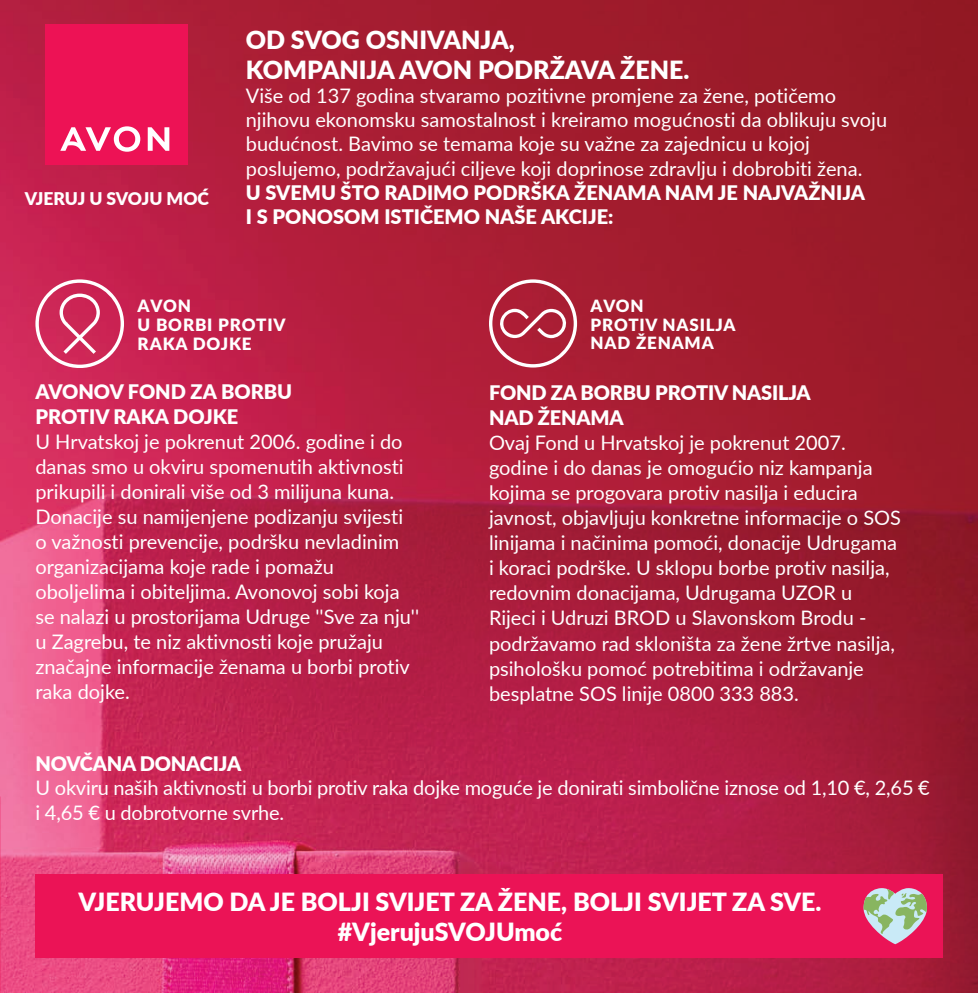
<style>
.page{position:relative;width:978px;height:993px;background:#fff}
.page>*{position:absolute;margin:0;border:0;box-sizing:border-box;transform-origin:0 0}
.t1{font:900 25px/30px "Lato";color:#fff}
.t2{font:20px/25px "Lato";color:#fff}
.t3{font:900 20px/25px "Lato";color:#fff}
.t4{font:900 17.5px "Lato";letter-spacing:-.005em;color:#fff}
.t5{font:900 17px/18.8px "Lato";letter-spacing:.05em;color:#fff}
</style>
<div class="page">
<img style="left:0;top:0;width:978px;height:992px">
<div style="left:46px;top:24px;width:142px;height:141px;background:#ed1255"></div>
<svg style="left:60px;top:126px;width:109px;height:26px"></svg>
<div style="left:35px;top:874px;width:908px;height:83px;background:#eb1356"></div>
<svg style="left:863px;top:660px;width:115px;height:332px;background:#a4253f"></svg>
<svg style="left:35px;top:279px;width:89px;height:88px;background:#d54d74"></svg>
<svg style="left:489px;top:279px;width:88px;height:88px;background:#bb4659"></svg>
<p class="t4" style="left:25px;top:185px;width:186px">VJERUJ U SVOJU MOĆ</p>
<p class="t1" style="left:246px;top:24px;width:445px">OD SVOG OSNIVANJA,<br>KOMPANIJA AVON PODRŽAVA ŽENE.</p>
<p class="t2" style="left:246px;top:83px;width:643px;line-height:24px">Više od 137 godina stvaramo pozitivne promjene za žene, potičemo njihovu ekonomsku samostalnost i kreiramo mogućnosti da oblikuju svoju budućnost. Bavimo se temama koje su važne za zajednicu u kojoj poslujemo, podržavajući ciljeve koji doprinose zdravlju i dobrobiti žena.</p>
<p class="t3" style="left:246px;top:179px;width:621px;line-height:24px">U SVEMU ŠTO RADIMO PODRŠKA ŽENAMA NAM JE NAJVAŽNIJA<br>I S PONOSOM ISTIČEMO NAŠE AKCIJE:</p>
<p class="t5" style="left:138px;top:296px;width:150px">AVON<br>U BORBI PROTIV<br>RAKA DOJKE</p>
<p class="t5" style="left:591px;top:295px;width:147px">AVON<br>PROTIV NASILJA<br>NAD ŽENAMA</p>
<p class="t3" style="left:35px;top:378px;width:258px">AVONOV FOND ZA BORBU<br>PROTIV RAKA DOJKE</p>
<p class="t2" style="left:35px;top:428px;width:385px">U Hrvatskoj je pokrenut 2006. godine i do danas smo u okviru spomenutih aktivnosti prikupili i donirali više od 3 milijuna kuna.<br>Donacije su namijenjene podizanju svijesti o važnosti prevencije, podršku nevladinim organizacijama koje rade i pomažu oboljelima i obiteljima. Avonovoj sobi koja se nalazi u prostorijama Udruge ''Sve za nju'' u Zagrebu, te niz aktivnosti koje pružaju značajne informacije ženama u borbi protiv raka dojke.</p>
<p class="t3" style="left:489px;top:379px;width:323px">FOND ZA BORBU PROTIV NASILJA<br>NAD ŽENAMA</p>
<p class="t2" style="left:489px;top:429px;width:414px">Ovaj Fond u Hrvatskoj je pokrenut 2007. godine i do danas je omogućio niz kampanja kojima se progovara protiv nasilja i educira javnost, objavljuju konkretne informacije o SOS linijama i načinima pomoći, donacije Udrugama i koraci podrške. U sklopu borbe protiv nasilja, redovnim donacijama, Udrugama UZOR u Rijeci i Udruzi BROD u Slavonskom Brodu - podržavamo rad skloništa za žene žrtve nasilja, psihološku pomoć potrebitima i održavanje besplatne SOS linije 0800 333 883.</p>
<p class="t3" style="left:35px;top:750px;width:207px">NOVČANA DONACIJA</p>
<p class="t2" style="left:35px;top:775px;width:896px;line-height:24px">U okviru naših aktivnosti u borbi protiv raka dojke moguće je donirati simbolične iznose od 1,10 €, 2,65 € i 4,65 € u dobrotvorne svrhe.</p>
<p class="t1" style="left:78px;top:885px;width:745px;text-align:center">VJERUJEMO DA JE BOLJI SVIJET ZA ŽENE, BOLJI SVIJET ZA SVE. #VjerujuSVOJUmoć</p>
</div>
